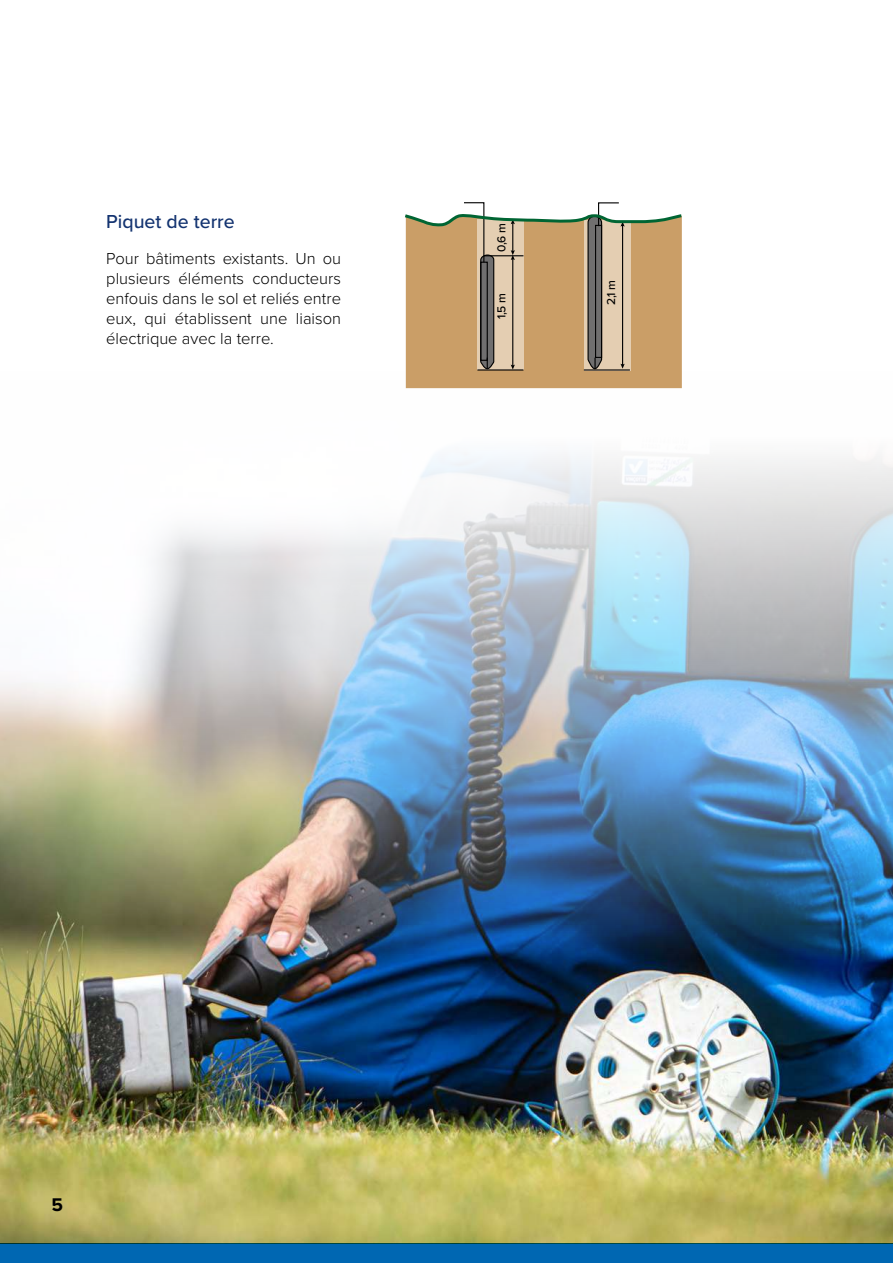
<style>
.page{position:relative;width:893px;height:1263px;background:#fff}
.page>*{position:absolute;margin:0;border:0;box-sizing:border-box;transform-origin:0 0}
.t1{font:500 19.5px "Proxima Nova";color:#133370}
.t2{font:700 19.05px "Proxima Nova";color:#000}
.t3{font:300 16.5px/19.8px "Proxima Nova";color:#000;text-align:justify}
.t4{font:500 12px "Proxima Nova";color:#000}
</style>
<div class="page">
<img style="left:0;top:372px;width:893px;height:871px">
<div style="left:406px;top:370px;width:276px;height:18px;background:#ca9e67"></div>
<hr style="left:477px;top:369px;width:46px;height:2px;background:#000">
<hr style="left:584px;top:369px;width:46px;height:2px;background:#000">
<svg style="left:405px;top:202px;width:277px;height:168px;background:#c4a881"></svg>
<div style="left:0;top:1243px;width:893px;height:20px;background:#0067b2"></div>
<p class="t1" style="left:106px;top:207px;width:130px">Piquet de terre</p>
<p class="t3" style="left:106px;top:248px;width:236px">Pour bâtiments existants. Un ou plusieurs éléments conducteurs enfouis dans le sol et reliés entre eux, qui établissent une liaison électrique avec la terre.</p>
<p class="t4" style="left:493px;top:252px;width:30px;rotate:-90deg">0,6 m</p>
<p class="t4" style="left:493px;top:319px;width:28px;rotate:-90deg">1,5 m</p>
<p class="t4" style="left:602px;top:305px;width:26px;rotate:-90deg">2,1 m</p>
<p class="t2" style="left:52px;top:1193px;width:13px">5</p>
</div>
